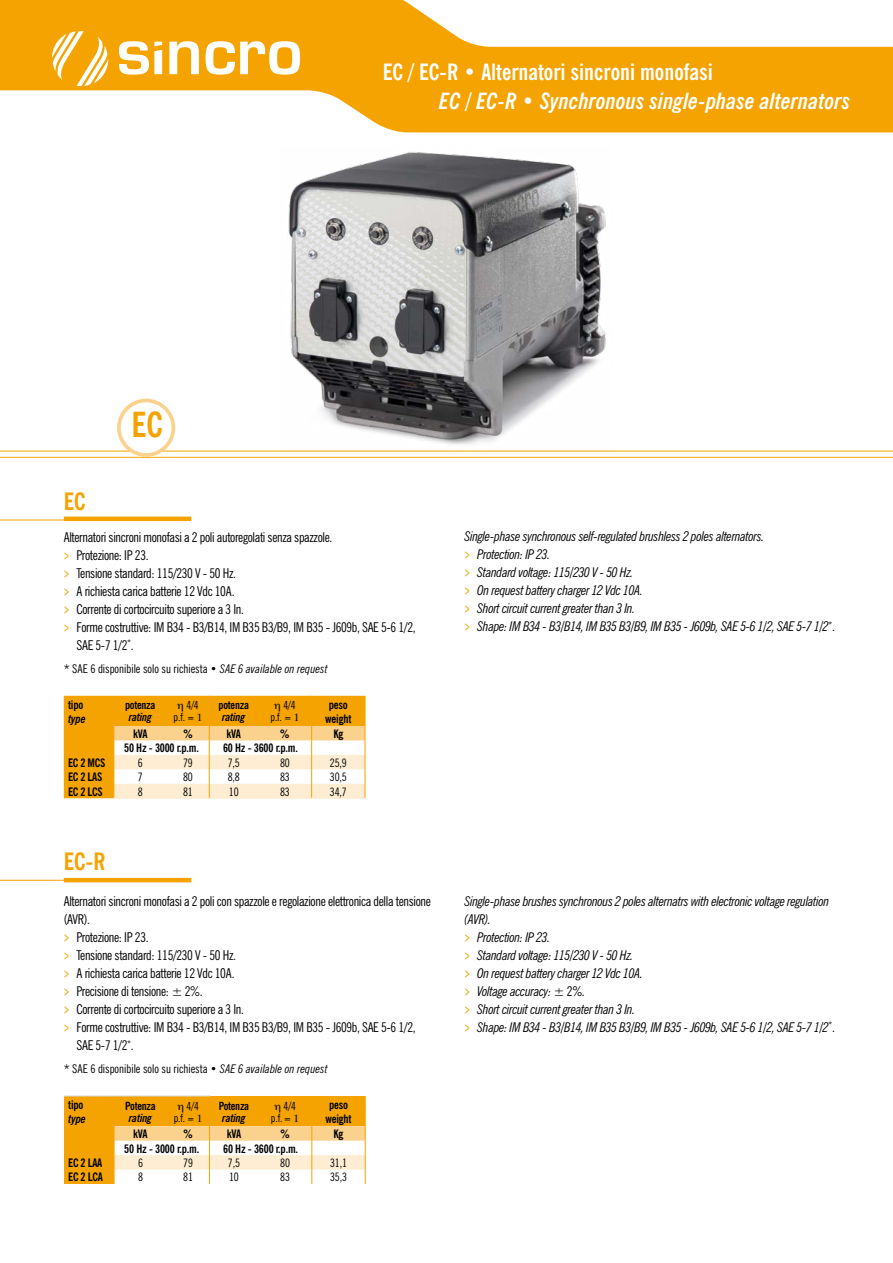
<style>
.page{position:relative;width:893px;height:1263px;background:#fff}
.page>*{position:absolute;margin:0;border:0;box-sizing:border-box;transform-origin:0 0}
.t1{font:700 condensed 34.5px "News Gothic BT";color:#f4a300}
.t2{font:700 condensed 24px "News Gothic BT";color:#f4a300}
.t3{font:italic 700 condensed 22.5px "News Gothic BT";color:#fff}
.t4{font:700 condensed 22.5px "News Gothic BT";color:#fff}
.t5{font:condensed 13.5px "News Gothic BT";letter-spacing:-.025em;color:#000}
.t6{font:italic condensed 13.5px/18px "News Gothic BT";letter-spacing:-.025em;color:#000}
.t7{font:condensed 12px "News Gothic BT";color:#000}
.t8{font:700 condensed 11.7px/14.1px "News Gothic BT";letter-spacing:-.015em;color:#000;text-align:center}
.t9{font:condensed 11.7px "News Gothic BT";letter-spacing:-.015em;color:#000}
.t10{font:italic 700 condensed 11.7px "News Gothic BT";letter-spacing:-.015em;color:#000}
.t11{font:700 condensed 11.25px "News Gothic BT";letter-spacing:-.02em;color:#000}
.t12{font:condensed 11.25px "News Gothic BT";color:#000}
.t13{font:italic 700 condensed 11.25px "News Gothic BT";letter-spacing:-.02em;color:#000}
.s1{font-weight:700;color:#f4a300}
.s2{font-style:italic}
.s3{font-weight:700;font-style:normal;color:#f4a300}
.s4{font-style:normal}
</style>
<div class="page">
<hr style="left:0;top:457px;width:893px;height:1px;background:#f4a300">
<hr style="left:0;top:451px;width:893px;height:1px;background:#f4a300">
<div style="left:119px;top:400px;width:54px;height:55px;background:#fff;border-radius:50%"></div>
<div style="left:117px;top:399px;width:58px;height:58px;border:4px solid #fbd18e;border-radius:50%"></div>
<svg style="left:0;top:0;width:893px;height:132px;fill:#f4a300"></svg>
<hr style="left:0;top:520px;width:186px;height:1px;background:#f4a300">
<hr style="left:64px;top:517px;width:127px;height:4px;background:#f4a300">
<hr style="left:0;top:880px;width:186px;height:1px;background:#f4a300">
<hr style="left:64px;top:878px;width:127px;height:4px;background:#f4a300">
<svg style="left:52px;top:31px;width:56px;height:55px"></svg>
<svg style="left:119px;top:41px;width:43px;height:34px"></svg>
<svg style="left:169px;top:41px;width:30px;height:33px"></svg>
<svg style="left:206px;top:41px;width:94px;height:34px"></svg>
<hr style="left:113px;top:798px;width:54px;height:1px;background:#feedd3">
<hr style="left:167px;top:798px;width:42px;height:1px;background:#feedd3">
<hr style="left:209px;top:798px;width:49px;height:1px;background:#feedd3">
<hr style="left:258px;top:798px;width:54px;height:1px;background:#feedd3">
<hr style="left:312px;top:798px;width:53px;height:1px;background:#feedd3">
<hr style="left:64px;top:1095px;width:50px;height:1px;background:#d9dadb">
<hr style="left:114px;top:1095px;width:53px;height:1px;background:#d9dadb">
<hr style="left:167px;top:1095px;width:43px;height:1px;background:#d9dadb">
<img style="left:281px;top:152px;width:331px;height:300px">
<svg style="left:64px;top:696px;width:302px;height:102px"></svg>
<svg style="left:64px;top:1096px;width:302px;height:88px"></svg>
<h2 class="t2" style="left:64px;top:486px;width:23px">EC</h2>
<h1 class="t1" style="left:131px;top:404px;width:33px">EC</h1>
<h3 class="t4" style="left:383px;top:58px;width:332px">EC / EC-R • Alternatori sincroni monofasi</h3>
<h3 class="t3" style="left:439px;top:87px;width:413px">EC / EC-R • Synchronous single-phase alternators</h3>
<p class="t5" style="left:64px;top:529px;width:270px">Alternatori sincroni monofasi a 2 poli autoregolati senza spazzole.</p>
<p class="t5" style="left:64px;top:547px;width:86px"><span class="s1">&gt;</span> Protezione: IP 23.</p>
<p class="t5" style="left:64px;top:565px;width:174px"><span class="s1">&gt;</span> Tensione standard: 115/230 V - 50 Hz.</p>
<p class="t5" style="left:64px;top:583px;width:172px"><span class="s1">&gt;</span> A richiesta carica batterie 12 Vdc 10A.</p>
<p class="t5" style="left:64px;top:601px;width:182px"><span class="s1">&gt;</span> Corrente di cortocircuito superiore a 3 In.</p>
<p class="t5" style="left:64px;top:619px;width:353px"><span class="s1">&gt;</span> Forme costruttive: IM B34 - B3/B14, IM B35 B3/B9, IM B35 - J609b, SAE 5-6 1/2,</p>
<p class="t5" style="left:77px;top:637px;width:59px">SAE 5-7 1/2<sup>*</sup>.</p>
<p class="t7" style="left:64px;top:661px;width:265px">* SAE 6 disponibile solo su richiesta • <span class="s2">SAE 6 available on request</span></p>
<p class="t8" style="left:68px;top:697px;width:17px">tipo</p>
<p class="t10" style="left:68px;top:711px;width:19px">type</p>
<p class="t11" style="left:125px;top:698px;width:32px">potenza</p>
<p class="t13" style="left:129px;top:710px;width:25px">rating</p>
<p class="t12" style="left:186px;top:698px;width:14px">4/4</p>
<p class="t12" style="left:174px;top:710px;width:13px">p.f.</p>
<p class="t11" style="left:219px;top:698px;width:32px">potenza</p>
<p class="t13" style="left:222px;top:710px;width:25px">rating</p>
<p class="t12" style="left:283px;top:698px;width:14px">4/4</p>
<p class="t12" style="left:271px;top:710px;width:13px">p.f.</p>
<p class="t8" style="left:325px;top:697px;width:28px">peso weight</p>
<p class="t8" style="left:133px;top:726px;width:16px">kVA</p>
<p class="t8" style="left:183px;top:726px;width:11px">%</p>
<p class="t8" style="left:227px;top:726px;width:16px">kVA</p>
<p class="t8" style="left:280px;top:726px;width:11px">%</p>
<p class="t8" style="left:333px;top:726px;width:11px">Kg</p>
<p class="t8" style="left:124px;top:741px;width:76px">50 Hz - 3000 r.p.m.</p>
<p class="t8" style="left:223px;top:741px;width:76px">60 Hz - 3600 r.p.m.</p>
<p class="t8" style="left:68px;top:755px;width:39px">EC 2 MCS</p>
<p class="t9" style="left:138px;top:755px;width:6px">6</p>
<p class="t9" style="left:183px;top:755px;width:11px">79</p>
<p class="t9" style="left:228px;top:755px;width:14px">7,5</p>
<p class="t9" style="left:280px;top:755px;width:11px">80</p>
<p class="t9" style="left:330px;top:755px;width:18px">25,9</p>
<p class="t8" style="left:68px;top:770px;width:36px">EC 2 LAS</p>
<p class="t9" style="left:138px;top:770px;width:6px">7</p>
<p class="t9" style="left:183px;top:770px;width:11px">80</p>
<p class="t9" style="left:228px;top:770px;width:14px">8,8</p>
<p class="t9" style="left:280px;top:770px;width:11px">83</p>
<p class="t9" style="left:330px;top:770px;width:18px">30,5</p>
<p class="t8" style="left:68px;top:784px;width:36px">EC 2 LCS</p>
<p class="t9" style="left:138px;top:784px;width:6px">8</p>
<p class="t9" style="left:183px;top:784px;width:11px">81</p>
<p class="t9" style="left:229px;top:784px;width:11px">10</p>
<p class="t9" style="left:280px;top:784px;width:11px">83</p>
<p class="t9" style="left:330px;top:784px;width:18px">34,7</p>
<h2 class="t2" style="left:64px;top:846px;width:44px">EC-R</h2>
<p class="t5" style="left:64px;top:893px;width:369px">Alternatori sincroni monofasi a 2 poli con spazzole e regolazione elettronica della tensione</p>
<p class="t5" style="left:64px;top:911px;width:28px">(AVR).</p>
<p class="t5" style="left:64px;top:929px;width:86px"><span class="s1">&gt;</span> Protezione: IP 23.</p>
<p class="t5" style="left:64px;top:947px;width:174px"><span class="s1">&gt;</span> Tensione standard: 115/230 V - 50 Hz.</p>
<p class="t5" style="left:64px;top:965px;width:172px"><span class="s1">&gt;</span> A richiesta carica batterie 12 Vdc 10A.</p>
<p class="t5" style="left:64px;top:983px;width:140px"><span class="s1">&gt;</span> Precisione di tensione: ± 2%.</p>
<p class="t5" style="left:64px;top:1001px;width:182px"><span class="s1">&gt;</span> Corrente di cortocircuito superiore a 3 In.</p>
<p class="t5" style="left:64px;top:1019px;width:353px"><span class="s1">&gt;</span> Forme costruttive: IM B34 - B3/B14, IM B35 B3/B9, IM B35 - J609b, SAE 5-6 1/2,</p>
<p class="t5" style="left:77px;top:1037px;width:59px">SAE 5-7 1/2<sup>*</sup>.</p>
<p class="t7" style="left:64px;top:1061px;width:265px">* SAE 6 disponibile solo su richiesta • <span class="s2">SAE 6 available on request</span></p>
<p class="t8" style="left:68px;top:1097px;width:17px">tipo</p>
<p class="t10" style="left:68px;top:1111px;width:19px">type</p>
<p class="t11" style="left:125px;top:1099px;width:32px">Potenza</p>
<p class="t13" style="left:129px;top:1111px;width:25px">rating</p>
<p class="t12" style="left:187px;top:1099px;width:14px">4/4</p>
<p class="t12" style="left:174px;top:1111px;width:13px">p.f.</p>
<p class="t11" style="left:219px;top:1099px;width:32px">Potenza</p>
<p class="t13" style="left:222px;top:1111px;width:25px">rating</p>
<p class="t12" style="left:284px;top:1099px;width:14px">4/4</p>
<p class="t12" style="left:271px;top:1111px;width:13px">p.f.</p>
<p class="t8" style="left:325px;top:1097px;width:28px">peso weight</p>
<p class="t8" style="left:133px;top:1127px;width:16px">kVA</p>
<p class="t8" style="left:184px;top:1127px;width:11px">%</p>
<p class="t8" style="left:227px;top:1127px;width:16px">kVA</p>
<p class="t8" style="left:280px;top:1127px;width:11px">%</p>
<p class="t8" style="left:334px;top:1127px;width:11px">Kg</p>
<p class="t8" style="left:124px;top:1141px;width:76px">50 Hz - 3000 r.p.m.</p>
<p class="t8" style="left:223px;top:1141px;width:76px">60 Hz - 3600 r.p.m.</p>
<p class="t8" style="left:68px;top:1156px;width:36px">EC 2 LAA</p>
<p class="t9" style="left:138px;top:1156px;width:6px">6</p>
<p class="t9" style="left:183px;top:1156px;width:11px">79</p>
<p class="t9" style="left:228px;top:1156px;width:14px">7,5</p>
<p class="t9" style="left:280px;top:1156px;width:11px">80</p>
<p class="t9" style="left:330px;top:1156px;width:18px">31,1</p>
<p class="t8" style="left:68px;top:1170px;width:36px">EC 2 LCA</p>
<p class="t9" style="left:138px;top:1170px;width:6px">8</p>
<p class="t9" style="left:183px;top:1170px;width:11px">81</p>
<p class="t9" style="left:229px;top:1170px;width:11px">10</p>
<p class="t9" style="left:280px;top:1170px;width:11px">83</p>
<p class="t9" style="left:330px;top:1170px;width:18px">35,3</p>
<p class="t6" style="left:465px;top:527px;width:372px">Single-phase synchronous self-regulated brushless 2 poles alternators.<br><span class="s3">&gt;</span> Protection: IP 23.<br><span class="s3">&gt;</span> Standard voltage: 115/230 V - 50 Hz.<br><span class="s3">&gt;</span> On request battery charger 12 Vdc 10A.<br><span class="s3">&gt;</span> Short circuit current greater than 3 In.<br><span class="s3">&gt;</span> Shape: IM B34 - B3/B14, IM B35 B3/B9, IM B35 - J609b, SAE 5-6 1/2, SAE 5-7 1/2<sup>*</sup><span class="s4">.</span></p>
<p class="t6" style="left:465px;top:892px;width:372px">Single-phase brushes synchronous 2 poles alternatrs with electronic voltage regulation (AVR).<br><span class="s3">&gt;</span> Protection: IP 23.<br><span class="s3">&gt;</span> Standard voltage: 115/230 V - 50 Hz.<br><span class="s3">&gt;</span> On request battery charger 12 Vdc 10A.<br><span class="s3">&gt;</span> Voltage accuracy: <span class="s4">± 2%.<br></span><span class="s3">&gt;</span> Short circuit current greater than 3 In.<br><span class="s3">&gt;</span> Shape: IM B34 - B3/B14, IM B35 B3/B9, IM B35 - J609b, SAE 5-6 1/2, SAE 5-7 1/2<sup>*</sup><span class="s4">.</span></p>
</div>
